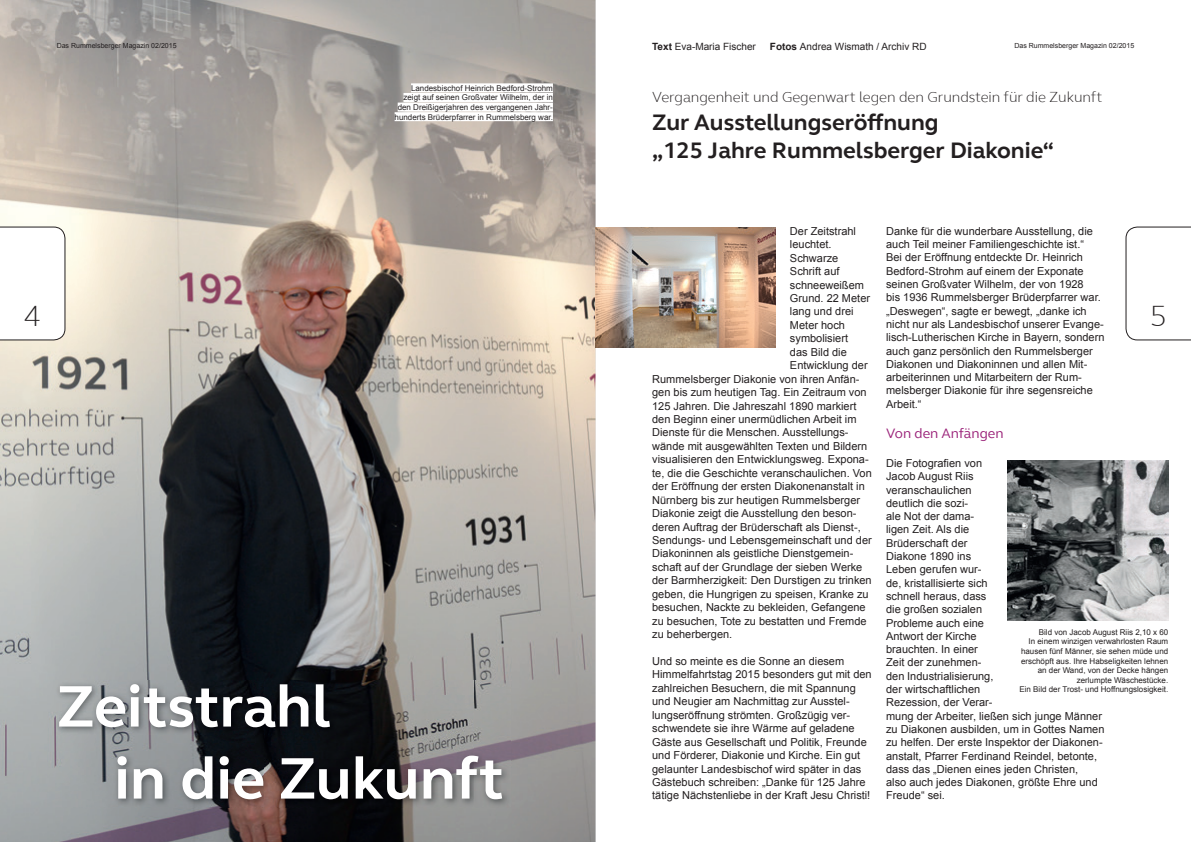
<style>
.page{position:relative;width:1191px;height:842px;background:#fff}
.page>*{position:absolute;margin:0;border:0;box-sizing:border-box;transform-origin:0 0}
.t1{font:700 60px/72px "FS Elliot";color:#fff}
.t2{font:300 30px "FS Elliot";color:#231f20}
.t3{font:700 23px/27.6px "FS Elliot";color:#231f20}
.t4{font:300 15px "FS Elliot";letter-spacing:-.005em;color:#231f20}
.t5{font:14px "FS Elliot";color:#9b247a}
.t6{font:11px/13.3px "Arial";color:#231f20}
.t7{font:10px "Arial";color:#231f20}
.t8{font:8px/9.6px "Arial";color:#231f20;text-align:right}
.t9{font:7px "Arial";color:#231f20}
.s1{font-weight:700}
</style>
<div class="page">
<img style="left:0;top:0;width:595px;height:842px">
<img style="left:55px;top:680px;width:455px;height:127px">
<div style="left:411px;top:83px;width:142px;height:9px;background:#fff"></div>
<div style="left:403px;top:93px;width:150px;height:9px;background:#fff"></div>
<div style="left:398px;top:103px;width:155px;height:9px;background:#fff"></div>
<div style="left:394px;top:112px;width:159px;height:9px;background:#fff"></div>
<img style="left:1007px;top:460px;width:161px;height:161px">
<img style="left:596px;top:227px;width:180px;height:120px">
<svg style="left:0;top:227px;width:65px;height:113px"></svg>
<svg style="left:1125px;top:227px;width:66px;height:113px"></svg>
<p class="t9" style="left:57px;top:41px;width:121px">Das Rummelsberger Magazin 02/2015</p>
<p class="t9" style="left:1014px;top:41px;width:121px">Das Rummelsberger Magazin 02/2015</p>
<p class="t7" style="left:652px;top:40px;width:105px"><span class="s1">Text</span> Eva-Maria Fischer</p>
<p class="t7" style="left:770px;top:40px;width:158px"><span class="s1">Fotos</span> Andrea Wismath / Archiv RD</p>
<p class="t8" style="left:394px;top:83px;width:160px">Landesbischof Heinrich Bedford-Strohm zeigt auf seinen Großvater Wilhelm, der in den Dreißigerjahren des vergangenen Jahr&shy;hunderts Brüderpfarrer in Rummelsberg war.</p>
<h3 class="t4" style="left:652px;top:87px;width:451px">Vergangenheit und Gegenwart legen den Grundstein für die Zukunft</h3>
<h3 class="t3" style="left:652px;top:108px;width:403px">Zur Ausstellungseröffnung<br>„125 Jahre Rummelsberger Diakonie“</h3>
<p class="t6" style="left:886px;top:224px;width:220px">Danke für die wunderbare Ausstellung, die auch Teil meiner Familiengeschichte ist.“<br>Bei der Eröffnung entdeckte Dr. Heinrich Bedford-Strohm auf einem der Exponate seinen Großvater Wilhelm, der von 1928<br>bis 1936 Rummelsberger Brüderpfarrer war. „Deswegen“, sagte er bewegt, „danke ich nicht nur als Landesbischof unserer Evange&shy;lisch-Lutherischen Kirche in Bayern, sondern auch ganz persönlich den Rummelsberger Diakonen und Diakoninnen und allen Mit&shy;arbeiterinnen und Mitarbeitern der Rum&shy;melsberger Diakonie für ihre segensreiche Arbeit.“</p>
<p class="t5" style="left:886px;top:424px;width:119px">Von den Anfängen</p>
<p class="t6" style="left:886px;top:456px;width:220px">Die Fotografien von<br>Jacob August Riis<br>veranschaulichen<br>deutlich die sozi-<br>ale Not der dama-<br>ligen Zeit. Als die<br>Brüderschaft der<br>Diakone 1890 ins<br>Leben gerufen wur-<br>de, kristallisierte sich<br>schnell heraus, dass<br>die großen sozialen<br>Probleme auch eine<br>Antwort der Kirche<br>brauchten. In einer<br>Zeit der zunehmen-<br>den Industrialisierung,<br>der wirtschaftlichen<br>Rezession, der Verar-<br>mung der Arbeiter, ließen sich junge Männer zu Diakonen ausbilden, um in Gottes Namen zu helfen. Der erste Inspektor der Diakonen&shy;anstalt, Pfarrer Ferdinand Reindel, betonte, dass das „Dienen eines jeden Christen,<br>also auch jedes Diakonen, größte Ehre und<br>Freude“ sei.</p>
<p class="t6" style="left:790px;top:224px;width:68px">Der Zeitstrahl</p>
<p class="t6" style="left:790px;top:238px;width:43px">leuchtet.</p>
<p class="t6" style="left:790px;top:251px;width:50px">Schwarze</p>
<p class="t6" style="left:790px;top:265px;width:51px">Schrift auf</p>
<p class="t6" style="left:790px;top:278px;width:75px">schneeweißem</p>
<p class="t6" style="left:790px;top:292px;width:82px">Grund. 22 Meter</p>
<p class="t6" style="left:790px;top:305px;width:65px">lang und drei</p>
<p class="t6" style="left:790px;top:318px;width:57px">Meter hoch</p>
<p class="t6" style="left:790px;top:332px;width:60px">symbolisiert</p>
<p class="t6" style="left:790px;top:345px;width:58px">das Bild die</p>
<p class="t6" style="left:790px;top:359px;width:79px">Entwicklung der</p>
<p class="t6" style="left:652px;top:372px;width:209px">Rummelsberger Diakonie von ihren Anfän-</p>
<p class="t6" style="left:652px;top:386px;width:216px">gen bis zum heutigen Tag. Ein Zeitraum von</p>
<p class="t6" style="left:652px;top:399px;width:206px">125 Jahren. Die Jahreszahl 1890 markiert</p>
<p class="t6" style="left:652px;top:413px;width:206px">den Beginn einer unermüdlichen Arbeit im</p>
<p class="t6" style="left:652px;top:426px;width:198px">Dienste für die Menschen. Ausstellungs-</p>
<p class="t6" style="left:652px;top:439px;width:217px">wände mit ausgewählten Texten und Bildern</p>
<p class="t6" style="left:652px;top:453px;width:218px">visualisieren den Entwicklungsweg. Expona-</p>
<p class="t6" style="left:652px;top:466px;width:221px">te, die die Geschichte veranschaulichen. Von</p>
<p class="t6" style="left:652px;top:480px;width:214px">der Eröffnung der ersten Diakonenanstalt in</p>
<p class="t6" style="left:652px;top:493px;width:209px">Nürnberg bis zur heutigen Rummelsberger</p>
<p class="t6" style="left:652px;top:507px;width:206px">Diakonie zeigt die Ausstellung den beson-</p>
<p class="t6" style="left:652px;top:520px;width:210px">deren Auftrag der Brüderschaft als Dienst-,</p>
<p class="t6" style="left:652px;top:534px;width:221px">Sendungs- und Lebensgemeinschaft und der</p>
<p class="t6" style="left:652px;top:547px;width:203px">Diakoninnen als geistliche Dienstgemein-</p>
<p class="t6" style="left:652px;top:560px;width:212px">schaft auf der Grundlage der sieben Werke</p>
<p class="t6" style="left:652px;top:574px;width:221px">der Barmherzigkeit: Den Durstigen zu trinken</p>
<p class="t6" style="left:652px;top:587px;width:218px">geben, die Hungrigen zu speisen, Kranke zu</p>
<p class="t6" style="left:652px;top:601px;width:215px">besuchen, Nackte zu bekleiden, Gefangene</p>
<p class="t6" style="left:652px;top:614px;width:216px">zu besuchen, Tote zu bestatten und Fremde</p>
<p class="t6" style="left:652px;top:628px;width:82px">zu beherbergen.</p>
<p class="t6" style="left:652px;top:654px;width:221px">Und so meinte es die Sonne an diesem Himmelfahrtstag 2015 besonders gut mit den zahlreichen Besuchern, die mit Spannung und Neugier am Nachmittag zur Ausstel&shy;lungseröffnung strömten. Großzügig ver&shy;schwendete sie ihre Wärme auf geladene Gäste aus Gesellschaft und Politik, Freunde und Förderer, Diakonie und Kirche. Ein gut gelaunter Landesbischof wird später in das Gästebuch schreiben: „Danke für 125 Jahre tätige Nächstenliebe in der Kraft Jesu Christi!</p>
<h2 class="t2" style="left:24px;top:296px;width:19px">4</h2>
<h2 class="t2" style="left:1149px;top:296px;width:19px">5</h2>
<p class="t8" style="left:1019px;top:627px;width:150px">Bild von Jacob August Riis 2,10 x 60<br>In einem winzigen verwahrlosten Raum hausen fünf Männer, sie sehen müde und erschöpft aus. Ihre Habseligkeiten lehnen an der Wand, von der Decke hängen zerlumpte Wäschestücke.<br>Ein Bild der Trost- und Hoffnungslosigkeit.</p>
<h1 class="t1" style="left:114px;top:669px;width:391px;text-indent:-58px">Zeitstrahl<br>in die Zukunft</h1>
</div>
